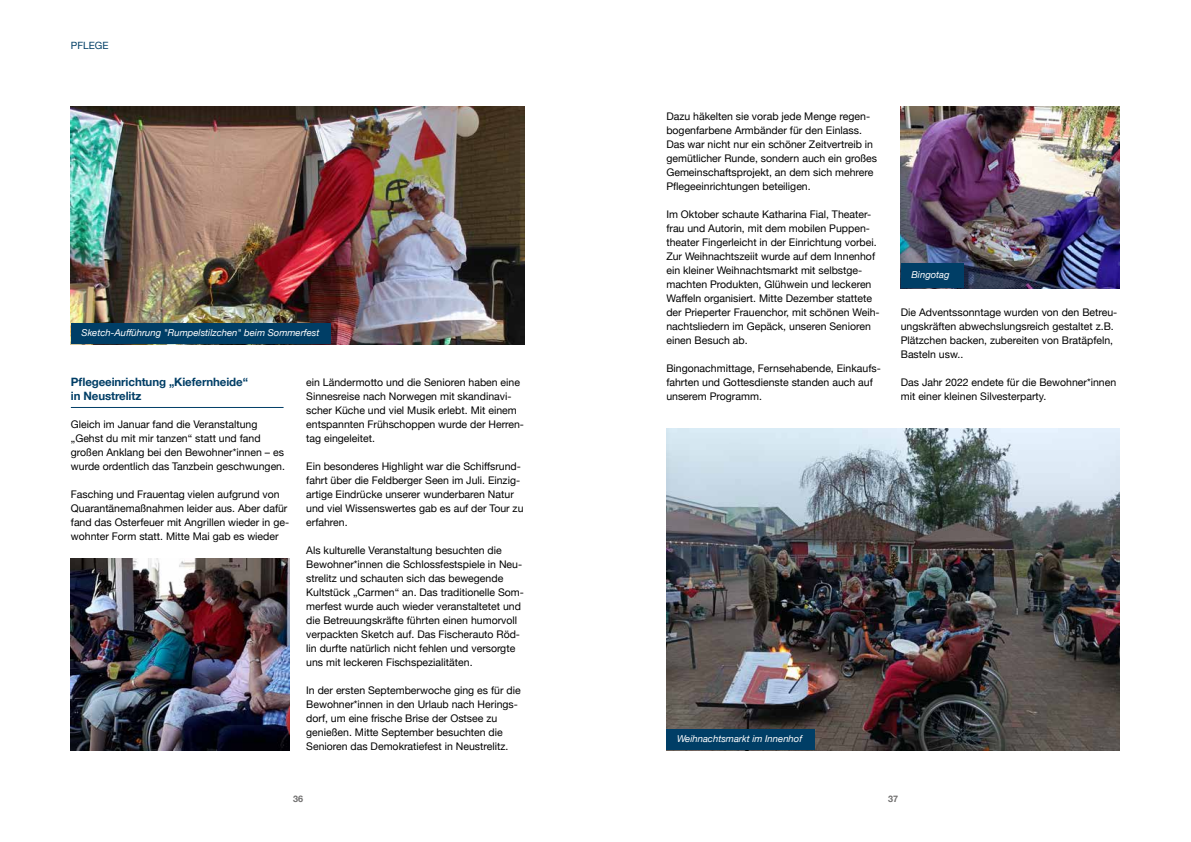
<style>
.page{position:relative;width:1191px;height:842px;background:#fff}
.page>*{position:absolute;margin:0;border:0;box-sizing:border-box;transform-origin:0 0}
.t1{font:700 11.5px/14px "Helvetica Neue";letter-spacing:-.01em;color:#003e66}
.t2{font:10.5px/14px "Helvetica Neue";color:#000}
.t3{font:10px "Helvetica Neue";color:#003e66}
.t4{font:italic 9.5px "Helvetica Neue";color:#fff}
.t5{font:700 9px "Helvetica Neue";color:#706f6f}
</style>
<div class="page">
<img style="left:71px;top:558px;width:218px;height:192px">
<img style="left:71px;top:106px;width:453px;height:238px">
<img style="left:666px;top:428px;width:453px;height:322px">
<div style="left:71px;top:323px;width:260px;height:21px;background:#003e66"></div>
<img style="left:900px;top:106px;width:219px;height:182px">
<div style="left:900px;top:264px;width:63px;height:24px;background:#003e66"></div>
<div style="left:666px;top:729px;width:148px;height:21px;background:#003e66"></div>
<hr style="left:71px;top:407px;width:212px;height:1px;background:#003e66">
<p class="t3" style="left:71px;top:38px;width:39px">PFLEGE</p>
<p class="t4" style="left:81px;top:326px;width:239px">Sketch-Aufführung "Rumpelstilzchen" beim Sommerfest</p>
<p class="t1" style="left:71px;top:375px;width:179px">Pflegeeinrichtung „Kiefernheide“ in Neustrelitz</p>
<p class="t2" style="left:71px;top:418px;width:216px">Gleich im Januar fand die Veranstaltung „Gehst du mit mir tanzen“ statt und fand großen Anklang bei den Bewohner*innen – es wurde ordentlich das Tanzbein geschwungen.</p>
<p class="t2" style="left:71px;top:488px;width:220px">Fasching und Frauentag vielen aufgrund von Quarantänemaßnahmen leider aus. Aber dafür fand das Osterfeuer mit Angrillen wieder in ge&shy;wohnter Form statt. Mitte Mai gab es wieder</p>
<p class="t2" style="left:306px;top:376px;width:219px">ein Ländermotto und die Senioren haben eine Sinnesreise nach Norwegen mit skandinavi&shy;scher Küche und viel Musik erlebt. Mit einem entspannten Frühschoppen wurde der Herren&shy;tag eingeleitet.</p>
<p class="t2" style="left:306px;top:460px;width:219px">Ein besonderes Highlight war die Schiffsrund&shy;fahrt über die Feldberger Seen im Juli. Einzig&shy;artige Eindrücke unserer wunderbaren Natur und viel Wissenswertes gab es auf der Tour zu erfahren.</p>
<p class="t2" style="left:306px;top:544px;width:219px">Als kulturelle Veranstaltung besuchten die Bewohner*innen die Schlossfestspiele in Neu&shy;strelitz und schauten sich das bewegende Kultstück „Carmen“ an. Das traditionelle Som&shy;merfest wurde auch wieder veranstaltetet und die Betreuungskräfte führten einen humorvoll verpackten Sketch auf. Das Fischerauto Röd&shy;lin durfte natürlich nicht fehlen und versorgte uns mit leckeren Fischspezialitäten.</p>
<p class="t2" style="left:306px;top:684px;width:216px">In der ersten Septemberwoche ging es für die Bewohner*innen in den Urlaub nach Herings&shy;dorf, um eine frische Brise der Ostsee zu genießen. Mitte September besuchten die Senioren das Demokratiefest in Neustrelitz.</p>
<p class="t2" style="left:666px;top:110px;width:212px">Dazu häkelten sie vorab jede Menge regen&shy;bogenfarbene Armbänder für den Einlass.<br>Das war nicht nur ein schöner Zeitvertreib in gemütlicher Runde, sondern auch ein großes Gemeinschaftsprojekt, an dem sich mehrere Pflegeeinrichtungen beteiligen.</p>
<p class="t2" style="left:666px;top:208px;width:215px">Im Oktober schaute Katharina Fial, Theater&shy;frau und Autorin, mit dem mobilen Puppen&shy;theater Fingerleicht in der Einrichtung vorbei.<br>Zur Weihnachtszeiit wurde auf dem Innenhof ein kleiner Weihnachtsmarkt mit selbstge&shy;machten Produkten, Glühwein und leckeren Waffeln organisiert. Mitte Dezember stattete der Prieperter Frauenchor, mit schönen Weih&shy;nachtsliedern im Gepäck, unseren Senioren einen Besuch ab.</p>
<p class="t2" style="left:666px;top:362px;width:216px">Bingonachmittage, Fernsehabende, Einkaufs&shy;fahrten und Gottesdienste standen auch auf unserem Programm.</p>
<p class="t4" style="left:911px;top:268px;width:40px">Bingotag</p>
<p class="t2" style="left:900px;top:306px;width:218px">Die Adventssonntage wurden von den Betreu&shy;ungskräften abwechslungsreich gestaltet z.B.<br>Plätzchen backen, zubereiten von Bratäpfeln, Basteln usw..</p>
<p class="t2" style="left:900px;top:376px;width:217px">Das Jahr 2022 endete für die Bewohner*innen mit einer kleinen Silvesterparty.</p>
<p class="t4" style="left:677px;top:732px;width:127px">Weihnachtsmarkt im Innenhof</p>
<p class="t5" style="left:293px;top:791px;width:12px">36</p>
<p class="t5" style="left:888px;top:791px;width:12px">37</p>
</div>
